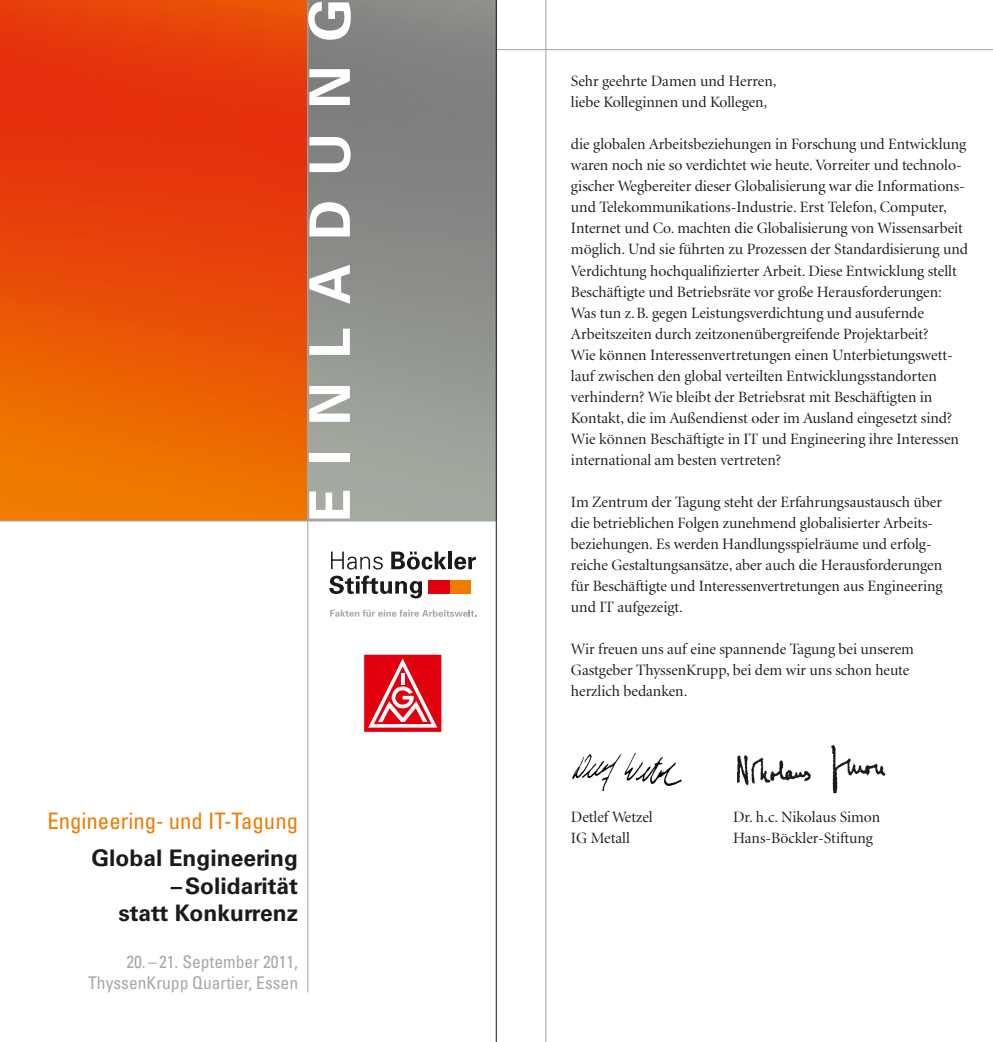
<style>
.page{position:relative;width:993px;height:1042px;background:#fff}
.page>*{position:absolute;margin:0;border:0;box-sizing:border-box;transform-origin:0 0}
.t1{font:700 56px "Univers LT";letter-spacing:.42em;color:#fff}
.t2{font:700 22.75px/27.1px "Univers LT";color:#1a1a18;text-align:right}
.t3{font:condensed 22.75px "Univers LT";color:#ef7c00}
.t4{font:condensed 17.5px/21px "Univers LT";color:#a3aaa0;text-align:right}
.t5{font:15.75px/21px "Minion LT Display";color:#1a1a18}
</style>
<div class="page">
<img style="left:737px;top:745px;width:149px;height:49px">
<img style="left:572px;top:752px;width:110px;height:38px">
<img style="left:0;top:0;width:307px;height:520px">
<div style="left:308px;top:0;width:188px;height:521px;background:linear-gradient(to bottom,#797979,#a2a79e)"></div>
<hr style="left:496px;top:49px;width:496px;height:1px;background:#a3aaa0">
<hr style="left:545px;top:0;width:1px;height:1042px;background:#a3aaa0">
<hr style="left:307px;top:0;width:1px;height:992px;background:#a3aaa0">
<hr style="left:0;top:520px;width:496px;height:1px;background:#a3aaa0">
<hr style="left:496px;top:0;width:1px;height:1042px;background:#1a1a18">
<svg style="left:330px;top:610px;width:146px;height:7px"></svg>
<svg style="left:331px;top:551px;width:52px;height:18px"></svg>
<svg style="left:391px;top:551px;width:55px;height:18px"></svg>
<hr style="left:448px;top:551px;width:3px;height:18px;background:#1a1a18">
<svg style="left:454px;top:556px;width:21px;height:13px"></svg>
<svg style="left:329px;top:575px;width:93px;height:23px"></svg>
<div style="left:449px;top:580px;width:22px;height:13px;background:#ef7c00"></div>
<div style="left:427px;top:580px;width:22px;height:13px;background:#e3000e"></div>
<div style="left:363px;top:654px;width:79px;height:78px;background:#e3000e"></div>
<div style="left:363px;top:653px;width:79px;height:80px;border:1px solid #fff"></div>
<svg style="left:366px;top:654px;width:74px;height:74px"></svg>
<h1 class="t1" style="left:297px;top:523px;width:526px;rotate:-90deg">EINLADUNG</h1>
<h2 class="t3" style="left:47px;top:807px;width:252px">Engineering- und IT-Tagung</h2>
<h2 class="t2" style="left:91px;top:845px;width:208px">Global Engineering –Solidarität<br>statt Konkurrenz</h2>
<p class="t4" style="left:88px;top:951px;width:211px">20. – 21. September 2011,<br>ThyssenKrupp Quartier, Essen</p>
<p class="t5" style="left:570px;top:71px;width:207px">Sehr geehrte Damen und Herren, liebe Kolleginnen und Kollegen,</p>
<p class="t5" style="left:570px;top:134px;width:398px">die globalen Arbeitsbeziehungen in Forschung und Entwicklung waren noch nie so verdichtet wie heute. Vorreiter und techno-lo&shy;gischer Wegbereiter dieser Globalisierung war die Informations&shy;und Telekommunikations-Industrie. Erst Telefon, Computer, Internet und Co. machten die Globalisierung von Wissensarbeit möglich. Und sie führten zu Pro-zessen der Standardisierung und Verdichtung hochqualifizierter Arbeit. Diese Entwicklung stellt Beschäftigte und Betriebsräte vor große Herausforderungen:<br>Was tun z.B. gegen Leistungs-verdichtung und ausufernde Arbeitszeiten durch zeitzonenübergreifende Projektarbeit?<br>Wie können Interessenvertretungen einen Unterbietungswett&shy;lauf zwischen den global verteilten Entwicklungsstandorten verhindern? Wie bleibt der Betriebsrat mit Beschäftigten in Kontakt, die im Außendienst oder im Ausland eingesetzt sind?<br>Wie können Beschäftigte in IT und Engineering ihre Interessen international am besten vertreten?</p>
<p class="t5" style="left:570px;top:491px;width:373px">Im Zentrum der Tagung steht der Erfahrungsaustausch über die betrieblichen Folgen zunehmend globalisierter Arbeits&shy;beziehungen. Es werden Handlungsspielräume und erfolg-- reiche Gestaltungsansätze, aber auch die Herausforderungen für Beschäftigte und Interessen-vertretungen aus Engineering und IT aufgezeigt.</p>
<p class="t5" style="left:570px;top:638px;width:344px">Wir freuen uns auf eine spannende Tagung bei unserem<br>Gast-geber ThyssenKrupp, bei dem wir uns schon heute herzlich bedanken.</p>
<p class="t5" style="left:570px;top:806px;width:83px">Detlef Wetzel<br>IG Metall</p>
<p class="t5" style="left:733px;top:806px;width:149px">Dr. h.c. Nikolaus Simon<br>Hans-Böckler-Stiftung</p>
</div>
